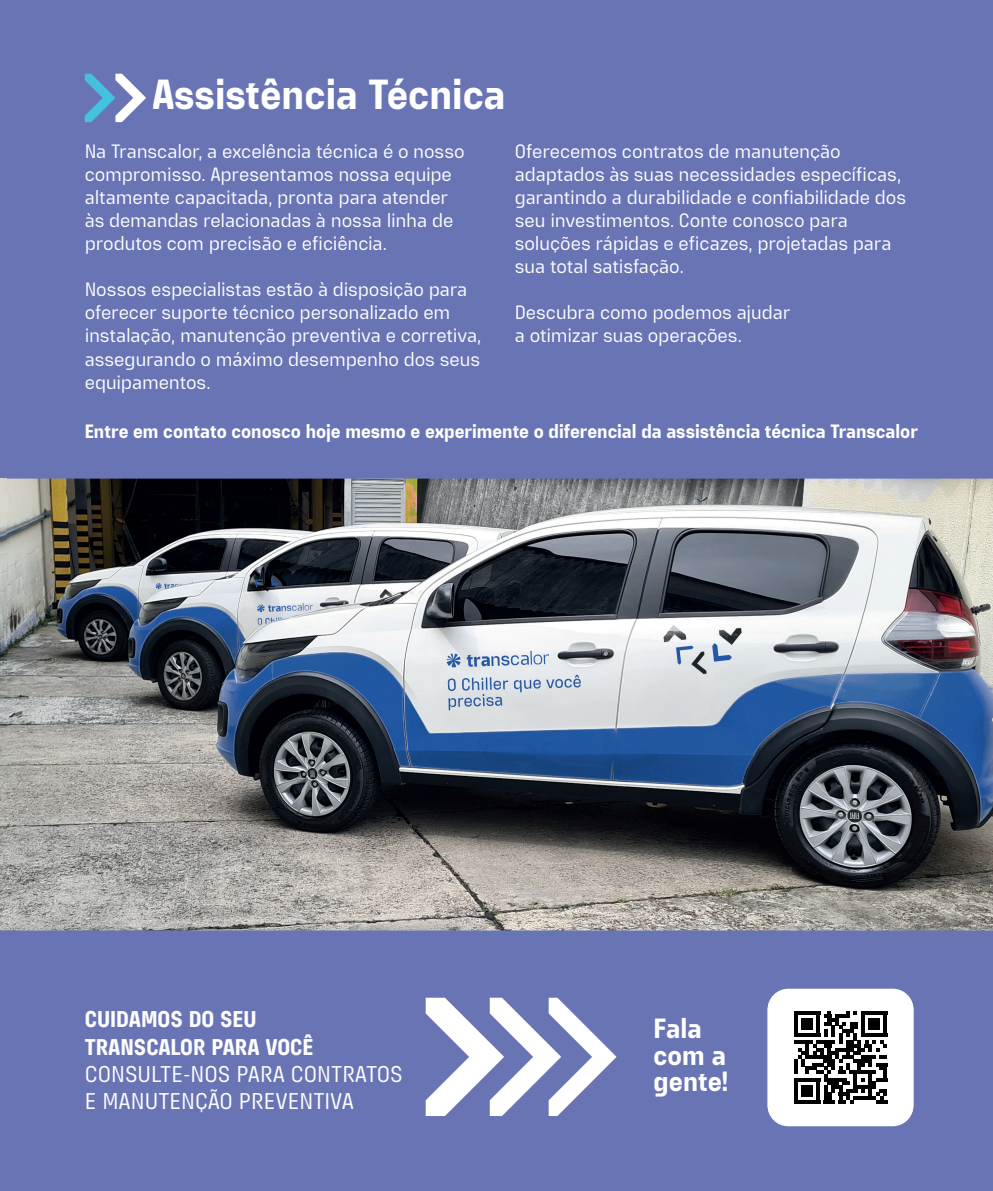
<style>
.page{position:relative;width:993px;height:1191px;background:#fff}
.page>*{position:absolute;margin:0;border:0;box-sizing:border-box;transform-origin:0 0}
.t1{font:700 42px "Extatica";color:#fff}
.t2{font:700 27.82px/26.2px "Extatica";color:#fff}
.t3{font:22.75px/27.3px "Extatica";color:#fefdfd}
.t4{font:700 22.75px/27.3px "Extatica";color:#fefdfd}
.t5{font:19.25px/23.1px "Extatica";letter-spacing:-.01em;color:#fff}
.t6{font:700 19.25px "Extatica";letter-spacing:-.005em;color:#fff}
</style>
<div class="page">
<div style="left:0;top:0;width:992px;height:479px;background:#6974b5"></div>
<div style="left:0;top:923px;width:992px;height:268px;background:#6974b5"></div>
<svg style="left:85px;top:74px;width:61px;height:48px"></svg>
<svg style="left:425px;top:997px;width:191px;height:119px"></svg>
<img style="left:0;top:478px;width:992px;height:452px">
<div style="left:767px;top:988px;width:146px;height:137px;background:#fff;border-radius:21px"></div>
<svg style="left:794px;top:1011px;width:92px;height:92px"></svg>
<hr style="left:793px;top:1100px;width:26px;height:3px;background:#000001">
<div style="left:801px;top:1085px;width:11px;height:11px;background:#000001"></div>
<img style="left:0;top:478px;width:6px;height:373px">
<h1 class="t1" style="left:152px;top:69px;width:355px">Assistência Técnica</h1>
<p class="t5" style="left:85px;top:139px;width:381px">Na Transcalor, a excelência técnica é o nosso compromisso. Apresentamos nossa equipe altamente capacitada, pronta para atender às demandas relacionadas à nossa linha de produtos com precisão e eficiência.</p>
<p class="t5" style="left:85px;top:278px;width:398px">Nossos especialistas estão à disposição para oferecer suporte técnico personalizado em instalação, manutenção preventiva e corretiva, assegurando o máximo desempenho dos seus equipamentos.</p>
<p class="t5" style="left:514px;top:139px;width:392px">Oferecemos contratos de manutenção adaptados às suas necessidades específicas, garantindo a durabilidade e confiabilidade dos seu investimentos. Conte conosco para soluções rápidas e eficazes, projetadas para sua total satisfação.</p>
<p class="t5" style="left:514px;top:301px;width:277px">Descubra como podemos ajudar a otimizar suas operações.</p>
<p class="t6" style="left:85px;top:419px;width:834px">Entre em contato conosco hoje mesmo e experimente o diferencial da assistência técnica Transcalor</p>
<p class="t4" style="left:85px;top:1005px;width:230px">CUIDAMOS DO SEU<br>TRANSCALOR PARA VOCÊ</p>
<p class="t3" style="left:85px;top:1060px;width:319px">CONSULTE-NOS PARA CONTRATOS<br>E MANUTENÇÃO PREVENTIVA</p>
<h2 class="t2" style="left:653px;top:1015px;width:76px">Fala com a gente!</h2>
</div>
